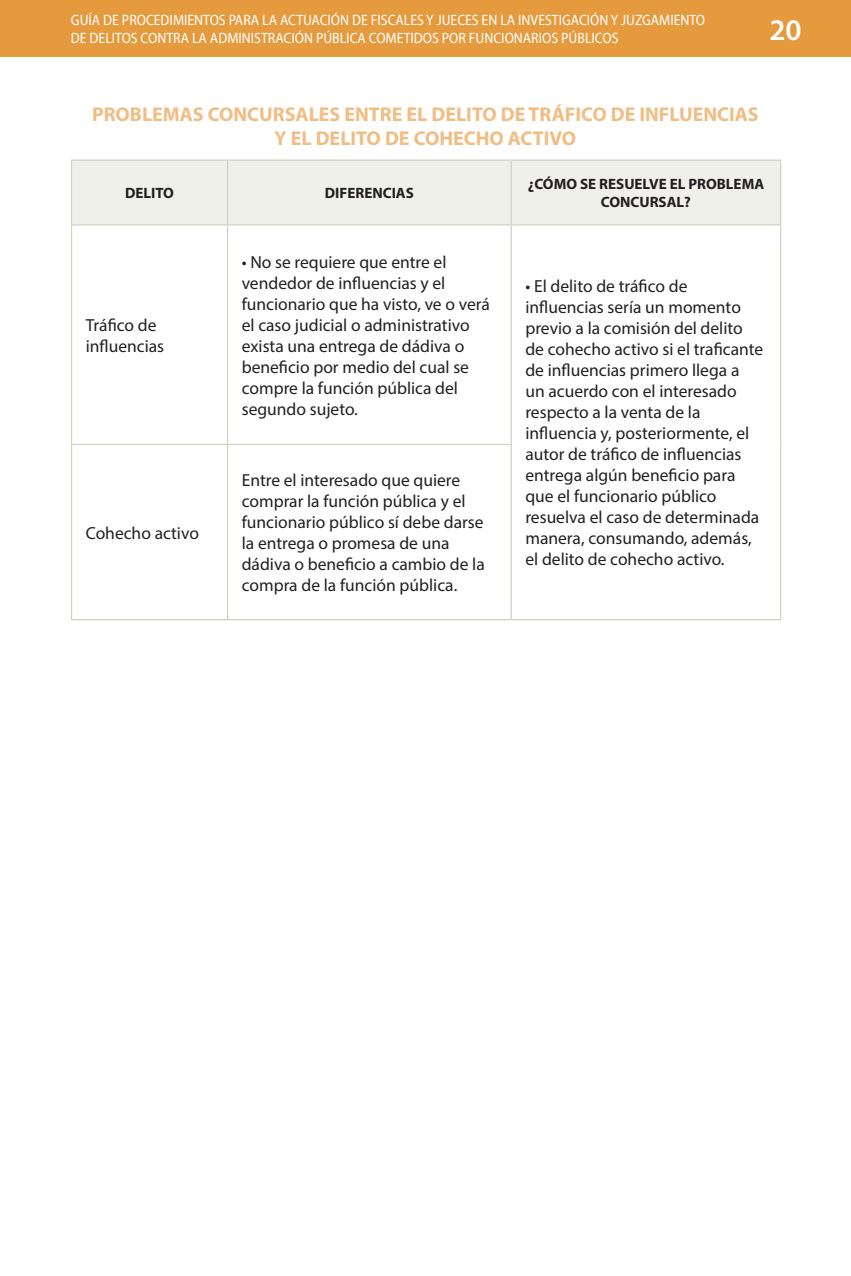
<style>
.page{position:relative;width:851px;height:1276px;background:#fff}
.page>*{position:absolute;margin:0;border:0;box-sizing:border-box;transform-origin:0 0}
.t1{font:600 30px "Myriad Pro";color:#fff}
.subtitulo04{font:700 20px "Myriad Pro";color:#f0be84}
.cuadro_texto02{font:17.5px/21px "Myriad Pro";color:#231f20}
.t2{font:semi-condensed 15px/18px "Myriad Pro";color:#fff}
.cuadro_texto03{font:700 15px/18px "Myriad Pro";color:#231f20;text-align:center}
</style>
<div class="page">
<div style="left:0;top:0;width:850px;height:57px;background:#e69a3e"></div>
<div style="left:72px;top:161px;width:708px;height:63px;background:#f0f0eb"></div>
<hr style="left:227px;top:161px;width:1px;height:63px;background:#d2d1c2">
<hr style="left:510px;top:161px;width:1px;height:63px;background:#d2d1c2">
<hr style="left:227px;top:225px;width:1px;height:219px;background:#d2d1c2">
<hr style="left:510px;top:225px;width:1px;height:219px;background:#d2d1c2">
<hr style="left:71px;top:444px;width:156px;height:1px;background:#d2d1c2">
<hr style="left:227px;top:444px;width:284px;height:1px;background:#d2d1c2">
<hr style="left:227px;top:445px;width:1px;height:174px;background:#d2d1c2">
<hr style="left:510px;top:445px;width:1px;height:174px;background:#d2d1c2">
<hr style="left:71px;top:225px;width:1px;height:219px;background:#d2d1c2">
<hr style="left:780px;top:225px;width:1px;height:219px;background:#d2d1c2">
<hr style="left:71px;top:445px;width:1px;height:174px;background:#d2d1c2">
<hr style="left:780px;top:444px;width:1px;height:175px;background:#d2d1c2">
<hr style="left:71px;top:619px;width:156px;height:1px;background:#d2d1c2">
<hr style="left:227px;top:619px;width:284px;height:1px;background:#d2d1c2">
<hr style="left:511px;top:619px;width:270px;height:1px;background:#d2d1c2">
<hr style="left:71px;top:159px;width:156px;height:2px;background:#d2d1c2">
<hr style="left:71px;top:161px;width:1px;height:63px;background:#d2d1c2">
<hr style="left:227px;top:159px;width:284px;height:2px;background:#d2d1c2">
<hr style="left:511px;top:159px;width:270px;height:2px;background:#d2d1c2">
<hr style="left:780px;top:161px;width:1px;height:63px;background:#d2d1c2">
<hr style="left:71px;top:224px;width:156px;height:1px;background:#d2d1c2">
<hr style="left:227px;top:224px;width:284px;height:1px;background:#d2d1c2">
<hr style="left:511px;top:224px;width:270px;height:1px;background:#d2d1c2">
<p class="t2" style="left:71px;top:11px;width:635px">GUÍA DE PROCEDIMIENTOS PARA LA ACTUACIÓN DE FISCALES Y JUECES EN LA INVESTIGACIÓN Y JUZGAMIENTO<br>DE DELITOS CONTRA LA ADMINISTRACIÓN PÚBLICA COMETIDOS POR FUNCIONARIOS PÚBLICOS</p>
<h1 class="t1" style="left:769px;top:10px;width:34px">20</h1>
<p class="subtitulo04" style="left:92px;top:102px;width:668px">PROBLEMAS CONCURSALES ENTRE EL DELITO DE TRÁFICO DE INFLUENCIAS</p>
<p class="subtitulo04" style="left:274px;top:126px;width:303px">Y EL DELITO DE COHECHO ACTIVO</p>
<p class="cuadro_texto03" style="left:125px;top:184px;width:50px">DELITO</p>
<p class="cuadro_texto03" style="left:325px;top:184px;width:91px">DIFERENCIAS</p>
<p class="cuadro_texto03" style="left:527px;top:175px;width:238px">¿CÓMO SE RESUELVE EL PROBLEMA<br>CONCURSAL?</p>
<p class="cuadro_texto02" style="left:86px;top:314px;width:80px">Tráfico de influencias</p>
<p class="cuadro_texto02" style="left:86px;top:522px;width:115px">Cohecho activo</p>
<p class="cuadro_texto02" style="left:242px;top:251px;width:249px">• No se requiere que entre el vendedor de influencias y el funcionario que ha visto, ve o verá el caso judicial o administrativo exista una entrega de dádiva o beneficio por medio del cual se compre la función pública del segundo sujeto.</p>
<p class="cuadro_texto02" style="left:242px;top:469px;width:244px">Entre el interesado que quiere comprar la función pública y el funcionario público sí debe darse la entrega o promesa de una dádiva o beneficio a cambio de la compra de la función pública.</p>
<p class="cuadro_texto02" style="left:525px;top:276px;width:239px">• El delito de tráfico de influencias sería un momento previo a la comisión del delito de cohecho activo si el traficante de influencias primero llega a<br>un acuerdo con el interesado respecto a la venta de la influencia y, posteriormente, el autor de tráfico de influencias entrega algún beneficio para que el funcionario público resuelva el caso de determinada manera, consumando, además, el delito de cohecho activo.</p>
</div>
